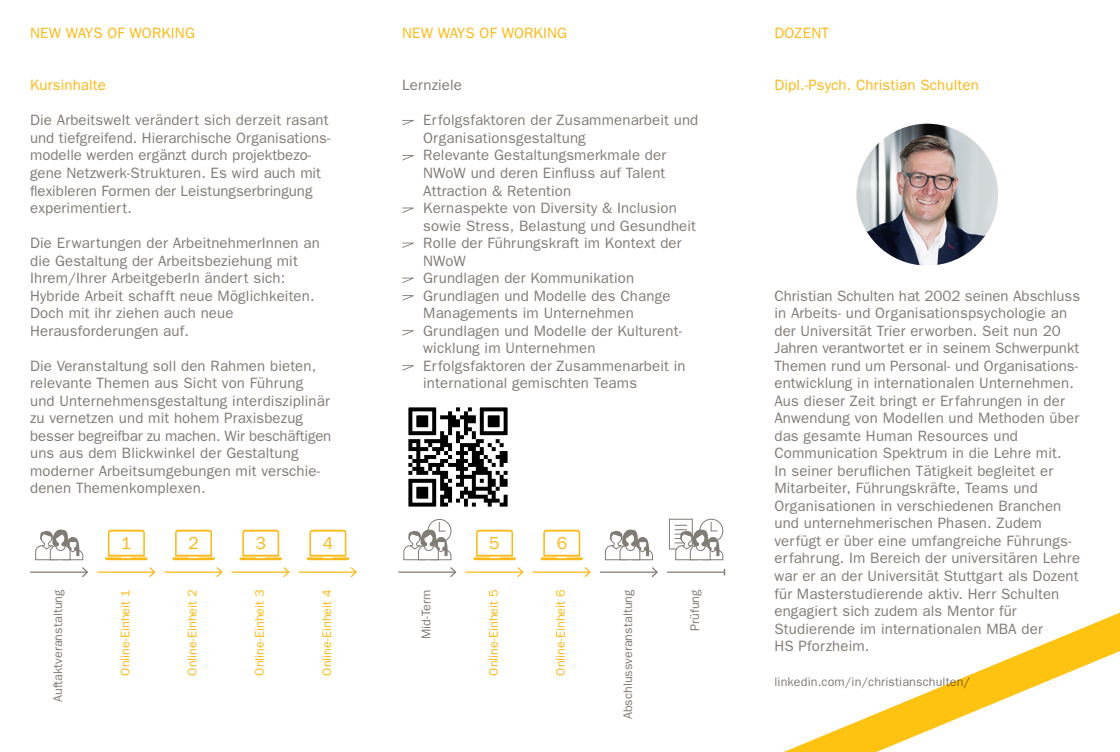
<style>
.page{position:relative;width:1120px;height:752px;background:#fff}
.page>*{position:absolute;margin:0;border:0;box-sizing:border-box;transform-origin:0 0}
.t1{font:17.5px "Franklin Gothic";color:#fcb814}
.t2{font:15px/17.5px "Franklin Gothic";letter-spacing:.01em;color:#817b75}
.t3{font:15px "Franklin Gothic";letter-spacing:.01em;color:#fcb814}
.t4{font:12.5px "Franklin Gothic";color:#817b75}
.t5{font:12.5px "Franklin Gothic";color:#fcb814}
</style>
<div class="page">
<svg style="left:402px;top:120px;width:12px;height:5px"></svg>
<svg style="left:402px;top:155px;width:12px;height:5px"></svg>
<svg style="left:402px;top:207px;width:12px;height:6px"></svg>
<svg style="left:402px;top:242px;width:12px;height:6px"></svg>
<svg style="left:402px;top:277px;width:12px;height:6px"></svg>
<svg style="left:402px;top:295px;width:12px;height:5px"></svg>
<svg style="left:402px;top:330px;width:12px;height:5px"></svg>
<svg style="left:402px;top:365px;width:12px;height:5px"></svg>
<img style="left:856px;top:124px;width:142px;height:141px;border-radius:71px">
<hr style="left:30px;top:571px;width:57px;height:1px;background:#817b75">
<hr style="left:97px;top:571px;width:58px;height:1px;background:#fcb814">
<hr style="left:164px;top:571px;width:58px;height:1px;background:#fcb814">
<hr style="left:232px;top:571px;width:57px;height:1px;background:#fcb814">
<hr style="left:299px;top:571px;width:57px;height:1px;background:#fcb814">
<hr style="left:465px;top:571px;width:58px;height:1px;background:#fcb814">
<hr style="left:533px;top:571px;width:57px;height:1px;background:#fcb814">
<hr style="left:600px;top:571px;width:57px;height:1px;background:#817b75">
<hr style="left:398px;top:571px;width:57px;height:1px;background:#817b75">
<hr style="left:667px;top:571px;width:57px;height:1px;background:#817b75">
<svg style="left:105px;top:529px;width:51px;height:49px"></svg>
<svg style="left:172px;top:529px;width:51px;height:49px"></svg>
<svg style="left:240px;top:529px;width:50px;height:49px"></svg>
<svg style="left:473px;top:529px;width:51px;height:49px"></svg>
<svg style="left:307px;top:529px;width:50px;height:49px"></svg>
<svg style="left:541px;top:529px;width:50px;height:49px"></svg>
<svg style="left:35px;top:529px;width:54px;height:49px"></svg>
<svg style="left:604px;top:529px;width:54px;height:49px"></svg>
<div style="left:427px;top:518px;width:24px;height:24px;border:1px solid #817b75;border-radius:50%"></div>
<svg style="left:403px;top:520px;width:54px;height:57px"></svg>
<div style="left:699px;top:518px;width:24px;height:24px;border:1px solid #817b75;border-radius:50%"></div>
<div style="left:669px;top:518px;width:24px;height:31px;background:#fff;border:1px solid #817b75"></div>
<svg style="left:674px;top:520px;width:50px;height:40px"></svg>
<svg style="left:725px;top:569px;width:395px;height:182px"></svg>
<img style="left:408px;top:407px;width:100px;height:100px">
<p class="t3" style="left:30px;top:24px;width:166px">NEW WAYS OF WORKING</p>
<p class="t3" style="left:30px;top:77px;width:77px">Kursinhalte</p>
<p class="t2" style="left:30px;top:111px;width:302px">Die Arbeitswelt verändert sich derzeit rasant und tiefgreifend. Hierarchische Organisations&shy;modelle werden ergänzt durch projektbezo&shy;gene Netzwerk-Strukturen. Es wird auch mit flexibleren Formen der Leistungserbringung experimentiert.</p>
<p class="t2" style="left:30px;top:234px;width:291px">Die Erwartungen der ArbeitnehmerInnen an die Gestaltung der Arbeitsbeziehung mit Ihrem/Ihrer ArbeitgeberIn ändert sich:<br>Hybride Arbeit schafft neue Möglichkeiten.<br>Doch mit ihr ziehen auch neue Herausforderungen auf.</p>
<p class="t2" style="left:30px;top:356px;width:303px">Die Veranstaltung soll den Rahmen bieten, relevante Themen aus Sicht von Führung und Unternehmensgestaltung interdisziplinär zu vernetzen und mit hohem Praxisbezug besser begreifbar zu machen. Wir beschäftigen uns aus dem Blickwinkel der Gestaltung moderner Arbeitsumgebungen mit verschie&shy;denen Themenkomplexen.</p>
<p class="t3" style="left:402px;top:24px;width:166px">NEW WAYS OF WORKING</p>
<p class="t2" style="left:402px;top:76px;width:61px">Lernziele</p>
<p class="t2" style="left:423px;top:111px;width:277px">Erfolgsfaktoren der Zusammenarbeit und<br>Organisationsgestaltung</p>
<p class="t2" style="left:423px;top:146px;width:245px;text-align:justify">Relevante Gestaltungsmerkmale der NWoW und deren Einfluss auf Talent Attraction &amp; Retention</p>
<p class="t2" style="left:423px;top:199px;width:274px">Kernaspekte von Diversity &amp; Inclusion sowie Stress, Belastung und Gesundheit</p>
<p class="t2" style="left:423px;top:234px;width:260px">Rolle der Führungskraft im Kontext der<br>NWoW</p>
<p class="t2" style="left:423px;top:269px;width:213px">Grundlagen der Kommunikation</p>
<p class="t2" style="left:423px;top:286px;width:249px">Grundlagen und Modelle des Change<br>Managements im Unternehmen</p>
<p class="t2" style="left:423px;top:321px;width:260px">Grundlagen und Modelle der Kulturent&shy;wicklung im Unternehmen</p>
<p class="t2" style="left:423px;top:356px;width:264px">Erfolgsfaktoren der Zusammenarbeit in international gemischten Teams</p>
<p class="t1" style="left:121px;top:533px;width:12px">1</p>
<p class="t1" style="left:188px;top:533px;width:12px">2</p>
<p class="t1" style="left:255px;top:533px;width:12px">3</p>
<p class="t1" style="left:323px;top:533px;width:12px">4</p>
<p class="t1" style="left:489px;top:533px;width:12px">5</p>
<p class="t1" style="left:557px;top:533px;width:12px">6</p>
<p class="t4" style="left:51px;top:701px;width:114px;rotate:-90deg">Auftaktveranstaltung</p>
<p class="t5" style="left:118px;top:675px;width:87px;rotate:-90deg">Online-Einheit 1</p>
<p class="t5" style="left:185px;top:675px;width:87px;rotate:-90deg">Online-Einheit 2</p>
<p class="t5" style="left:252px;top:675px;width:87px;rotate:-90deg">Online-Einheit 3</p>
<p class="t5" style="left:319px;top:675px;width:87px;rotate:-90deg">Online-Einheit 4</p>
<p class="t5" style="left:486px;top:675px;width:87px;rotate:-90deg">Online-Einheit 5</p>
<p class="t5" style="left:553px;top:675px;width:87px;rotate:-90deg">Online-Einheit 6</p>
<p class="t4" style="left:620px;top:719px;width:131px;rotate:-90deg">Abschlussveranstaltung</p>
<p class="t4" style="left:419px;top:639px;width:51px;rotate:-90deg">Mid-Term</p>
<p class="t4" style="left:688px;top:630px;width:43px;rotate:-90deg">Prüfung</p>
<p class="t3" style="left:774px;top:24px;width:56px">DOZENT</p>
<p class="t3" style="left:774px;top:77px;width:206px">Dipl.-Psych. Christian Schulten</p>
<p class="t2" style="left:774px;top:286px;width:307px">Christian Schulten hat 2002 seinen Abschluss in Arbeits- und Organisationspsychologie an der Universität Trier erworben. Seit nun 20<br>Jahren verantwortet er in seinem Schwerpunkt Themen rund um Personal- und Organisations&shy;entwicklung in internationalen Unternehmen.<br>Aus dieser Zeit bringt er Erfahrungen in der Anwendung von Modellen und Methoden über das gesamte Human Resources und Communication Spektrum in die Lehre mit.<br>In seiner beruflichen Tätigkeit begleitet er Mitarbeiter, Führungskräfte, Teams und Organisationen in verschiedenen Branchen und unternehmerischen Phasen. Zudem verfügt er über eine umfangreiche Führungs&shy;erfahrung. Im Bereich der universitären Lehre war er an der Universität Stuttgart als Dozent für Masterstudierende aktiv. Herr Schulten engagiert sich zudem als Mentor für Studierende im internationalen MBA der<br>HS Pforzheim.</p>
<p class="t4" style="left:774px;top:674px;width:197px">linkedin.com/in/christianschulten/</p>
</div>
